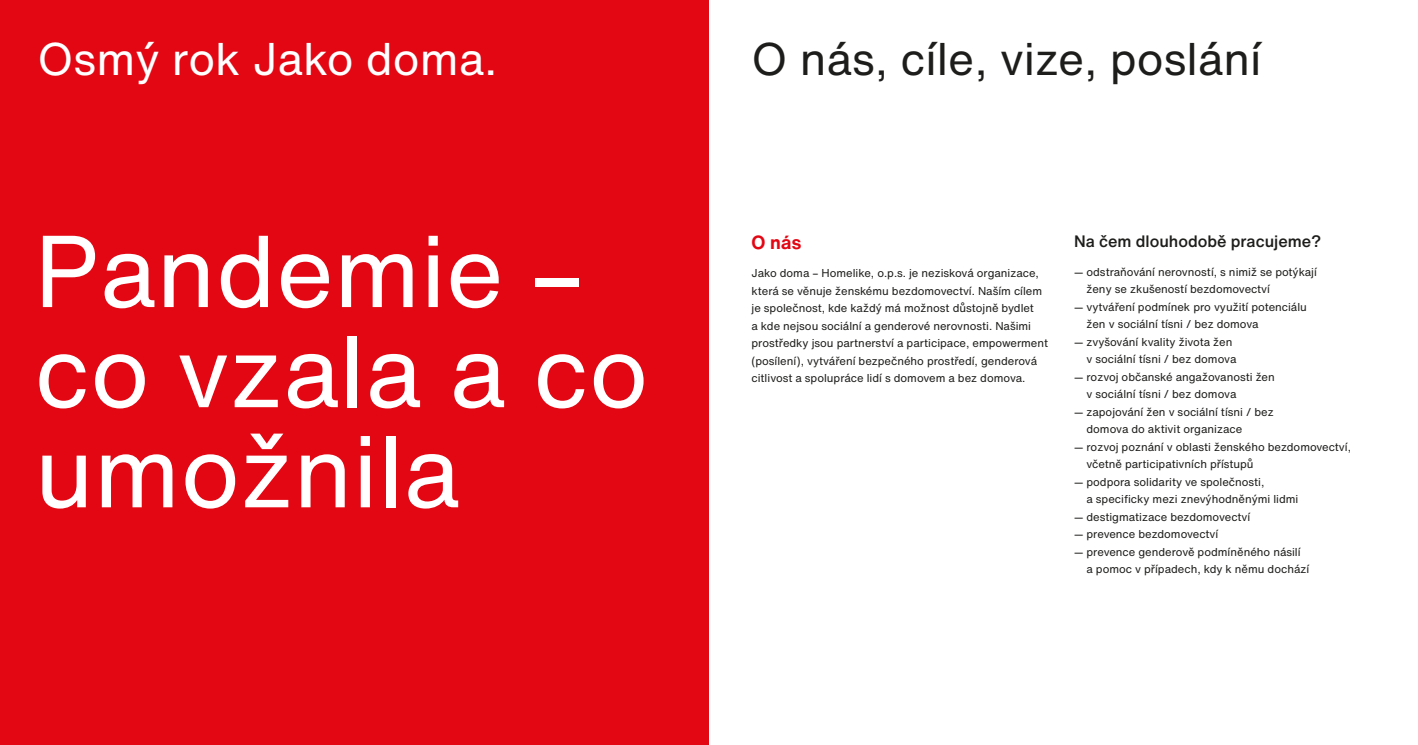
<style>
.page{position:relative;width:1418px;height:745px;background:#fff}
.page>*{position:absolute;margin:0;border:0;box-sizing:border-box;transform-origin:0 0}
.t1{font:100px/100px "Helvetica Now Text";color:#fff}
.t2{font:45px "Helvetica Now Text";color:#1d1d1b}
.t3{font:45px "Helvetica Now Text";color:#fff}
.t4{font:700 18.75px "Helvetica Now Text";color:#e30613}
.t5{font:500 16.25px "Helvetica Now Text";color:#1d1d1b}
.t6{font:11.25px/17.5px "Helvetica Now Text";color:#1d1d1b}
</style>
<div class="page">
<div style="left:0;top:0;width:709px;height:744px;background:#e30613"></div>
<h2 class="t3" style="left:38px;top:25px;width:461px">Osmý rok Jako doma.</h2>
<h2 class="t2" style="left:751px;top:25px;width:511px">O nás, cíle, vize, poslání</h2>
<h3 class="t4" style="left:751px;top:228px;width:52px">O nás</h3>
<p class="t6" style="left:751px;top:264px;width:298px">Jako doma – Homelike, o.p.s. je nezisková organizace, která se věnuje ženskému bezdomovectví. Naším cílem je společnost, kde každý má možnost důstojně bydlet<br>a kde nejsou sociální a genderové nerovnosti. Našimi prostředky jsou partnerství a participace, empowerment (posílení), vytváření bezpečného prostředí, genderová citlivost a spolupráce lidí s domovem a bez domova.</p>
<h1 class="t1" style="left:34px;top:218px;width:615px">Pandemie – co vzala a co umožnila</h1>
<h3 class="t5" style="left:1074px;top:229px;width:248px">Na čem dlouhodobě pracujeme?</h3>
<p class="t6" style="left:1086px;top:262px;width:232px;text-indent:-12px">— odstraňování nerovností, s nimiž se potýkají ženy se zkušeností bezdomovectví</p>
<p class="t6" style="left:1086px;top:297px;width:222px;text-indent:-12px">— vytváření podmínek pro využití potenciálu žen v sociální tísni / bez domova</p>
<p class="t6" style="left:1086px;top:332px;width:151px;text-indent:-12px">— zvyšování kvality života žen v sociální tísni / bez domova</p>
<p class="t6" style="left:1086px;top:367px;width:190px;text-indent:-12px">— rozvoj občanské angažovanosti žen v sociální tísni / bez domova</p>
<p class="t6" style="left:1086px;top:402px;width:189px;text-indent:-12px">— zapojování žen v sociální tísni / bez domova do aktivit organizace</p>
<p class="t6" style="left:1086px;top:437px;width:266px;text-indent:-12px">— rozvoj poznání v oblasti ženského bezdomovectví, včetně participativních přístupů</p>
<p class="t6" style="left:1086px;top:472px;width:213px;text-indent:-12px">— podpora solidarity ve společnosti,<br>a specificky mezi znevýhodněnými lidmi</p>
<p class="t6" style="left:1074px;top:507px;width:177px">— destigmatizace bezdomovectví</p>
<p class="t6" style="left:1074px;top:525px;width:146px">— prevence bezdomovectví</p>
<p class="t6" style="left:1086px;top:542px;width:224px;text-indent:-12px">— prevence genderově podmíněného násilí a pomoc v případech, kdy k němu dochází</p>
</div>
